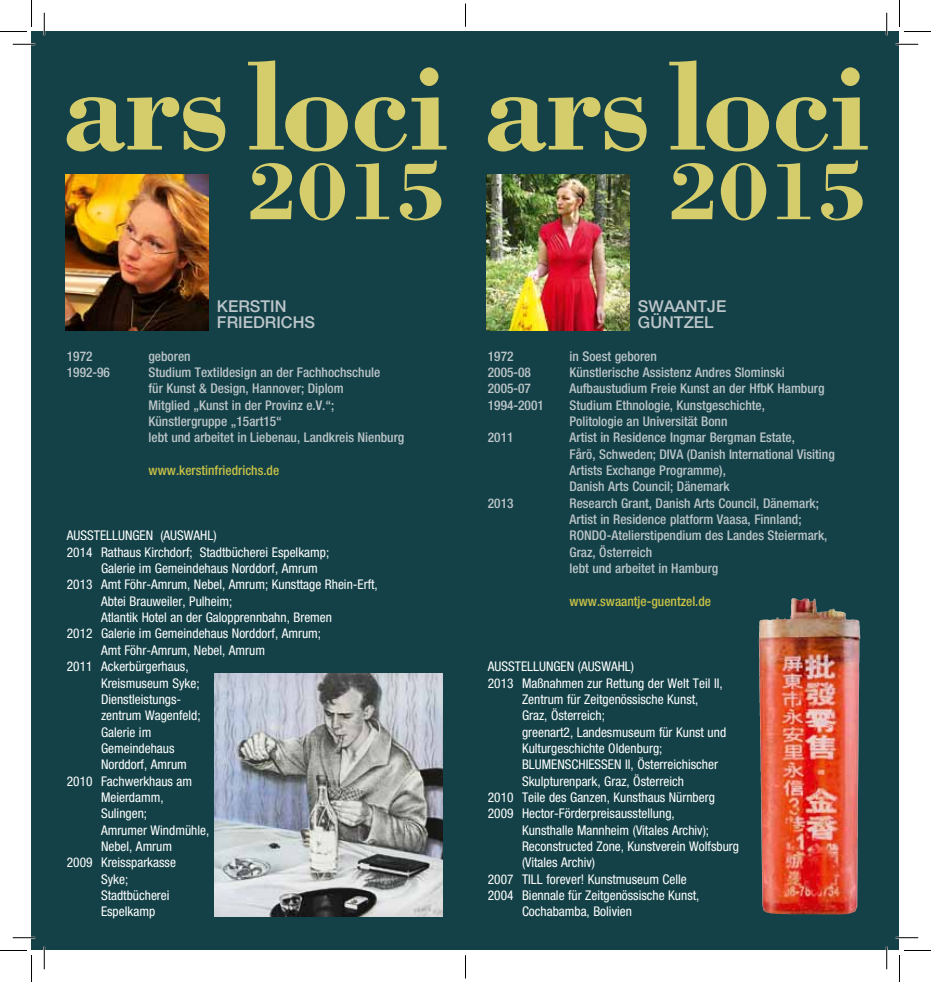
<style>
.page{position:relative;width:931px;height:982px;background:#fff}
.page>*{position:absolute;margin:0;border:0;box-sizing:border-box;transform-origin:0 0}
.t1{font:700 130.35px "Bodoni";letter-spacing:-.02em;color:#d5cd6b}
.t2{font:700 84.45px "Bodoni";letter-spacing:-.025em;color:#d5cd6b}
.t3{font:500 16.35px/16.4px "Helvetica Neue LT";color:#bcc5c9}
.t4{font:condensed 13.35px/16.4px "Helvetica Neue LT";color:#fff}
.t5{font:500 condensed 13.35px/16.4px "Helvetica Neue LT";color:#bcc5c9}
.t6{font:500 condensed 13.35px "Helvetica Neue LT";color:#cac146}
</style>
<div class="page">
<div style="left:32px;top:32px;width:867px;height:918px;background:#134147"></div>
<img style="left:486px;top:175px;width:143px;height:156px">
<img style="left:758px;top:598px;width:101px;height:316px">
<img style="left:65px;top:175px;width:143px;height:156px">
<img style="left:214px;top:674px;width:229px;height:242px">
<hr style="left:13px;top:43px;width:22px;height:2px;background:#fff">
<hr style="left:895px;top:43px;width:23px;height:2px;background:#fff">
<hr style="left:13px;top:936px;width:22px;height:2px;background:#fff">
<hr style="left:895px;top:936px;width:23px;height:2px;background:#fff">
<hr style="left:43px;top:13px;width:2px;height:22px;background:#fff">
<hr style="left:43px;top:946px;width:2px;height:23px;background:#fff">
<hr style="left:885px;top:13px;width:2px;height:22px;background:#fff">
<hr style="left:885px;top:946px;width:2px;height:23px;background:#fff">
<svg style="left:13px;top:44px;width:22px;height:1px"></svg>
<svg style="left:895px;top:44px;width:23px;height:1px"></svg>
<svg style="left:13px;top:937px;width:22px;height:1px"></svg>
<svg style="left:895px;top:937px;width:23px;height:1px"></svg>
<svg style="left:44px;top:13px;width:1px;height:22px"></svg>
<svg style="left:44px;top:946px;width:1px;height:23px"></svg>
<svg style="left:886px;top:13px;width:1px;height:22px"></svg>
<svg style="left:886px;top:946px;width:1px;height:23px"></svg>
<svg style="left:0;top:0;width:32px;height:32px"></svg>
<svg style="left:0;top:950px;width:32px;height:31px"></svg>
<svg style="left:899px;top:0;width:31px;height:32px"></svg>
<svg style="left:899px;top:950px;width:31px;height:31px"></svg>
<svg style="left:465px;top:4px;width:1px;height:22px"></svg>
<svg style="left:465px;top:955px;width:1px;height:23px"></svg>
<h1 class="t1" style="left:61px;top:25px;width:808px">ars loci ars loci</h1>
<h2 class="t2" style="left:247px;top:138px;width:201px">2015</h2>
<h2 class="t2" style="left:668px;top:138px;width:201px">2015</h2>
<p class="t3" style="left:217px;top:297px;width:98px">KERSTIN<br>FRIEDRICHS</p>
<p class="t5" style="left:67px;top:347px;width:27px">1972</p>
<p class="t5" style="left:148px;top:347px;width:44px">geboren</p>
<p class="t5" style="left:67px;top:364px;width:45px">1992-96</p>
<p class="t5" style="left:148px;top:364px;width:257px">Studium Textildesign an der Fachhochschule<br>für Kunst &amp; Design, Hannover; Diplom<br>Mitglied „Kunst in der Provinz e.V.“; Künstlergruppe „15art15“<br>lebt und arbeitet in Liebenau, Landkreis Nienburg</p>
<p class="t6" style="left:148px;top:462px;width:132px">www.kerstinfriedrichs.de</p>
<p class="t4" style="left:67px;top:527px;width:264px">Ausstellungen (Auswahl)<br>2014 Rathaus Kirchdorf; Stadtbücherei Espelkamp;<br>G</p>
<p class="t4" style="left:108px;top:560px;width:211px">alerie im Gemeindehaus Norddorf, Amrum</p>
<p class="t4" style="left:67px;top:576px;width:312px">2013 Amt Föhr-Amrum, Nebel, Amrum; Kunsttage Rhein-Erft,</p>
<p class="t4" style="left:101px;top:592px;width:133px">Abtei Brauweiler, Pulheim;</p>
<p class="t4" style="left:101px;top:609px;width:232px">Atlantik Hotel an der Galopprennbahn, Bremen</p>
<p class="t4" style="left:67px;top:625px;width:256px">2012 Galerie im Gemeindehaus Norddorf, Amrum;</p>
<p class="t4" style="left:101px;top:641px;width:165px">Amt Föhr-Amrum, Nebel, Amrum</p>
<p class="t4" style="left:67px;top:658px;width:123px">2011 Ackerbürgerhaus,</p>
<p class="t4" style="left:101px;top:674px;width:100px">Kreismuseum Syke;</p>
<p class="t4" style="left:101px;top:690px;width:82px">Dienstleistungs-</p>
<p class="t4" style="left:101px;top:707px;width:101px">zentrum Wagenfeld;</p>
<p class="t4" style="left:67px;top:723px;width:22px">G</p>
<p class="t4" style="left:108px;top:723px;width:45px">alerie im</p>
<p class="t4" style="left:67px;top:739px;width:22px">G</p>
<p class="t4" style="left:108px;top:739px;width:68px">emeindehaus</p>
<p class="t4" style="left:67px;top:756px;width:22px">N</p>
<p class="t4" style="left:108px;top:756px;width:80px">orddorf, Amrum</p>
<p class="t4" style="left:67px;top:772px;width:127px">2010 Fachwerkhaus am</p>
<p class="t4" style="left:101px;top:788px;width:64px">Meierdamm,</p>
<p class="t4" style="left:67px;top:805px;width:22px">S</p>
<p class="t4" style="left:101px;top:805px;width:110px;text-indent:7px">ulingen;<br>Amrumer Windmühle,</p>
<p class="t4" style="left:67px;top:837px;width:22px">N</p>
<p class="t4" style="left:67px;top:837px;width:111px;text-indent:42px">ebel, Amrum<br>2009 Kreissparkasse<br>S</p>
<p class="t4" style="left:108px;top:870px;width:22px">yke;</p>
<p class="t4" style="left:67px;top:886px;width:22px">S</p>
<p class="t4" style="left:108px;top:886px;width:63px">tadtbücherei</p>
<p class="t4" style="left:67px;top:903px;width:22px">E</p>
<p class="t4" style="left:107px;top:903px;width:49px">spelkamp</p>
<p class="t3" style="left:638px;top:297px;width:88px">SWAANTJE<br>GÜNTZEL</p>
<p class="t5" style="left:488px;top:347px;width:27px">1972</p>
<p class="t5" style="left:569px;top:347px;width:89px">in Soest geboren</p>
<p class="t5" style="left:488px;top:364px;width:45px">2005-08</p>
<p class="t5" style="left:569px;top:364px;width:217px">Künstlerische Assistenz Andres Slominski</p>
<p class="t5" style="left:488px;top:380px;width:45px">2005-07</p>
<p class="t5" style="left:569px;top:380px;width:256px">Aufbaustudium Freie Kunst an der HfbK Hamburg</p>
<p class="t5" style="left:488px;top:396px;width:58px">1994-2001</p>
<p class="t5" style="left:569px;top:396px;width:197px">Studium Ethnologie, Kunstgeschichte,<br>Politologie an Universität Bonn</p>
<p class="t5" style="left:488px;top:429px;width:27px">2011</p>
<p class="t5" style="left:569px;top:429px;width:267px">Artist in Residence Ingmar Bergman Estate,<br>Fårö, Schweden; DIVA (Danish International Visiting Artists Exchange Programme),<br>Danish Arts Council; Dänemark</p>
<p class="t5" style="left:488px;top:494px;width:27px">2013</p>
<p class="t5" style="left:569px;top:494px;width:259px">Research Grant, Danish Arts Council, Dänemark; Artist in Residence platform Vaasa, Finnland; RONDO-Atelierstipendium des Landes Steiermark, Graz, Österreich<br>lebt und arbeitet in Hamburg</p>
<p class="t6" style="left:569px;top:593px;width:143px">www.swaantje-guentzel.de</p>
<p class="t4" style="left:488px;top:658px;width:236px">Ausstellungen (Auswahl)<br>2013 Maßnahmen zur Rettung der Welt Teil II ,<br>Z</p>
<p class="t4" style="left:528px;top:690px;width:172px">entrum für Zeitgenössische Kunst,</p>
<p class="t4" style="left:522px;top:707px;width:206px;text-indent:7px">raz, Österreich;<br>greenart2, Landesmuseum für Kunst und<br>Kulturgeschichte Oldenburg;<br>BLUMENSCHIESSEN</p>
<p class="t4" style="left:488px;top:707px;width:22px">G</p>
<p class="t4" style="left:625px;top:756px;width:94px">II , Österreichischer</p>
<p class="t4" style="left:488px;top:772px;width:228px;text-indent:41px">kulpturenpark, Graz, Österreich<br>2010 Teile des Ganzen, Kunsthaus Nürnberg<br>2009 Hector-Förderpreisausstellung,</p>
<p class="t4" style="left:522px;top:821px;width:188px">Kunsthalle Mannheim (Vitales Archiv);</p>
<p class="t4" style="left:522px;top:837px;width:218px">Reconstructed Zone, Kunstverein Wolfsburg</p>
<p class="t4" style="left:522px;top:854px;width:75px">(Vitales Archiv)</p>
<p class="t4" style="left:488px;top:870px;width:200px">2007 TI LL forever! Kunstmuseum Celle</p>
<p class="t4" style="left:488px;top:886px;width:213px">2004 Biennale für Zeitgenössische Kunst,</p>
<p class="t4" style="left:522px;top:903px;width:111px">Cochabamba, Bolivien</p>
<p class="t4" style="left:488px;top:772px;width:22px">S</p>
</div>
